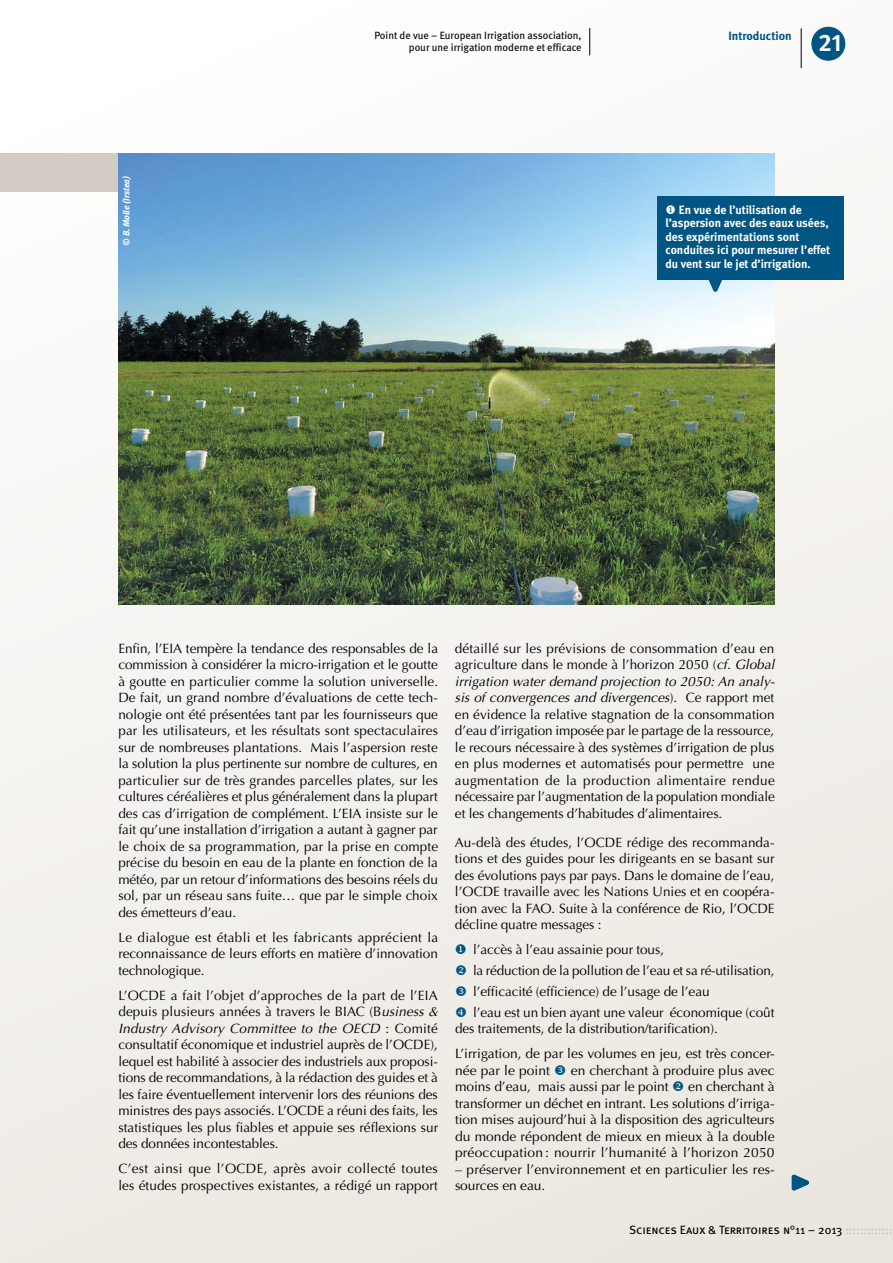
<style>
.page{position:relative;width:893px;height:1263px;background:#fff}
.page>*{position:absolute;margin:0;border:0;box-sizing:border-box;transform-origin:0 0}
.t1{font:24px "Meta Bold Caps Expert";color:#fff}
.t2{font:13.5px/16.5px "Optima";color:#000;text-align:justify}
.t3{font:12px/13.5px "Meta Bold LF";color:#fff}
.t4{font:12px "Meta Book Caps";color:#000}
.t5{font:700 12px "Meta";color:#005583}
.t6{font:10.5px/12px "Meta Book LF";color:#000;text-align:right}
.t7{font:italic 9px "Meta Bold LF";color:#fff}
.s1{font-style:italic}
.s2{color:#005583}
.s3{color:#bfc0c1}
</style>
<div class="page">
<div style="left:0;top:0;width:893px;height:1263px;background:linear-gradient(to bottom,#fefdfd,#ece8e2)"></div>
<div style="left:0;top:153px;width:118px;height:38px;background:#d2ccc4"></div>
<svg style="left:589px;top:28px;width:1px;height:27px"></svg>
<img style="left:118px;top:153px;width:657px;height:451px">
<svg style="left:704px;top:279px;width:24px;height:22px"></svg>
<div style="left:657px;top:196px;width:187px;height:83px;background:#005583"></div>
<svg style="left:788px;top:1170px;width:30px;height:24px"></svg>
<div style="left:811px;top:27px;width:34px;height:34px;background:#005583;border-radius:50%"></div>
<hr style="left:801px;top:28px;width:1px;height:40px;background:#000">
<svg style="left:456px;top:986px;width:10px;height:10px"></svg>
<svg style="left:456px;top:1007px;width:10px;height:10px"></svg>
<svg style="left:555px;top:1065px;width:10px;height:10px"></svg>
<p class="t7" style="left:121px;top:246px;width:72px;rotate:-90deg">© B. Molle (Irstea)</p>
<p class="t6" style="left:374px;top:29px;width:209px">Point de vue – European Irrigation association, pour une irrigation moderne et efficace</p>
<p class="t5" style="left:728px;top:28px;width:65px">Introduction</p>
<h1 class="t1" style="left:818px;top:28px;width:25px">21</h1>
<p class="t3" style="left:665px;top:203px;width:166px">◆ En vue de l’utilisation de l’aspersion avec des eaux usées, des expérimentations sont conduites ici pour mesurer l’effet du vent sur le jet d’irrigation.</p>
<p class="t2" style="left:118px;top:640px;width:321px">Enfin, l’EIA tempère la tendance des responsables de la commission à considérer la micro-irrigation et le goutte à goutte en particulier comme la solution universelle.<br>De fait, un grand nombre d’évaluations de cette tech&shy;nologie ont été présentées tant par les fournisseurs que par les utilisateurs, et les résultats sont spectaculaires sur de nombreuses plantations. Mais l’aspersion reste la solution la plus pertinente sur nombre de cultures, en particulier sur de très grandes parcelles plates, sur les cultures céréalières et plus généralement dans la plupart des cas d’irrigation de complément. L’EIA insiste sur le fait qu’une installation d’irrigation a autant à gagner par le choix de sa programmation, par la prise en compte précise du besoin en eau de la plante en fonction de la météo, par un retour d’informations des besoins réels du sol, par un réseau sans fuite… que par le simple choix des émetteurs d’eau.</p>
<p class="t2" style="left:118px;top:929px;width:321px">Le dialogue est établi et les fabricants apprécient la reconnaissance de leurs efforts en matière d’innovation technologique.</p>
<p class="t2" style="left:118px;top:987px;width:321px">L’OCDE a fait l’objet d’approches de la part de l’EIA depuis plusieurs années à travers le BIAC (B<span class="s1">usiness &amp; Industry Advisory Committee to the OECD</span> : Comité consultatif économique et industriel auprès de l’OCDE), lequel est habilité à associer des industriels aux proposi&shy;tions de recommandations, à la rédaction des guides et à les faire éventuellement intervenir lors des réunions des ministres des pays associés. L’OCDE a réuni des faits, les statistiques les plus fiables et appuie ses réflexions sur des données incontestables.</p>
<p class="t2" style="left:118px;top:1161px;width:321px">C’est ainsi que l’OCDE, après avoir collecté toutes les études prospectives existantes, a rédigé un rapport</p>
<p class="t2" style="left:455px;top:640px;width:321px">détaillé sur les prévisions de consommation d’eau en agriculture dans le monde à l’horizon 2050 (<span class="s1">cf. Global irrigation water demand projection to 2050: An analy&shy;sis of convergences and divergences</span>). Ce rapport met en évidence la relative stagnation de la consommation d’eau d’irrigation imposée par le partage de la ressource, le recours nécessaire à des systèmes d’irrigation de plus en plus modernes et automatisés pour permettre une augmentation de la production alimentaire rendue nécessaire par l’augmentation de la population mondiale et les changements d’habitudes d’alimentaires.</p>
<p class="t2" style="left:455px;top:834px;width:321px">Au-delà des études, l’OCDE rédige des recommanda&shy;tions et des guides pour les dirigeants en se basant sur des évolutions pays par pays. Dans le domaine de l’eau, l’OCDE travaille avec les Nations Unies et en coopéra&shy;tion avec la FAO. Suite à la conférence de Rio, l’OCDE décline quatre messages :</p>
<p class="t2" style="left:455px;top:942px;width:211px"><span class="s2">◆</span> l’accès à l’eau assainie pour tous,</p>
<p class="t2" style="left:473px;top:960px;width:303px;line-height:20.7px;text-align:left;text-indent:-18px"><span class="s2">❖</span> la réduction de la pollution de l’eau et sa ré-utilisation, l’efficacité (efficience) de l’usage de l’eau<br>l’eau est un bien ayant une valeur économique (coût</p>
<p class="t2" style="left:455px;top:1016px;width:321px;line-height:25.2px">des traitements, de la distribution/tarification).<br>L’irrigation, de par les volumes en jeu, est très concer-</p>
<p class="t2" style="left:455px;top:1062px;width:96px">née par le point</p>
<p class="t2" style="left:455px;top:1062px;width:321px;text-indent:116px">en cherchant à produire plus avec moins d’eau, mais aussi par le point <span class="s2">❖</span> en cherchant à transformer un déchet en intrant. Les solutions d’irriga&shy;tion mises aujourd’hui à la disposition des agriculteurs du monde répondent de mieux en mieux à la double préoccupation : nourrir l’humanité à l’horizon 2050</p>
<p class="t2" style="left:455px;top:1161px;width:321px">– préserver l’environnement et en particulier les res&shy;sources en eau.</p>
<p class="t4" style="left:629px;top:1223px;width:265px">Sciences Eaux &amp; Territoires n°11 – 2013 <span class="s3">:::::::::::::</span></p>
</div>
